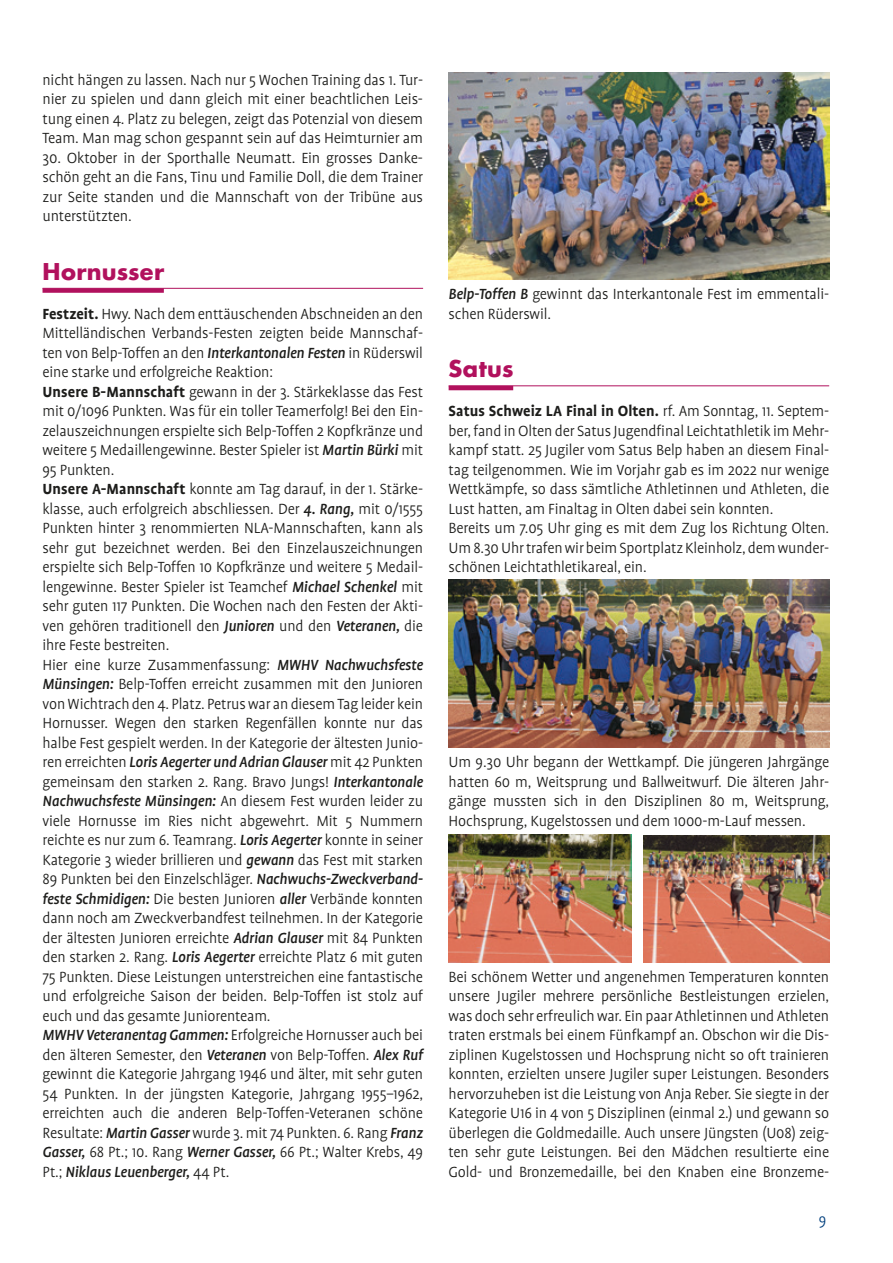
<style>
.page{position:relative;width:893px;height:1263px;background:#fff}
.page>*{position:absolute;margin:0;border:0;box-sizing:border-box;transform-origin:0 0}
.t1{font:700 22.5px "Futura";letter-spacing:.015em;color:#b1115d}
.t2{font:300 16.8px/19.5px "Profile";letter-spacing:-.01em;color:#1d1d1b;text-align:justify}
.t3{font:300 16.8px "Profile";color:#003f7d}
.s1{font-weight:700}
.s2{font-weight:500;font-style:italic}
</style>
<div class="page">
<div style="left:43px;top:288px;width:121px;height:5px;background:#b1115d"></div>
<hr style="left:43px;top:288px;width:380px;height:1px;background:#b1115d">
<hr style="left:449px;top:386px;width:64px;height:4px;background:#b1115d">
<hr style="left:449px;top:386px;width:380px;height:1px;background:#b1115d">
<img style="left:449px;top:580px;width:380px;height:168px">
<img style="left:449px;top:835px;width:182px;height:127px">
<img style="left:644px;top:836px;width:185px;height:126px">
<img style="left:449px;top:72px;width:380px;height:208px">
<p class="t2" style="left:43px;top:70px;width:382px">nicht hängen zu lassen. Nach nur 5 Wochen Training das 1. Tur&shy;nier zu spielen und dann gleich mit einer beachtlichen Leis&shy;tung einen 4. Platz zu belegen, zeigt das Potenzial von diesem Team. Man mag schon gespannt sein auf das Heimturnier am</p>
<p class="t2" style="left:43px;top:148px;width:382px">30. Oktober in der Sporthalle Neumatt. Ein grosses Danke&shy;schön geht an die Fans, Tinu und Familie Doll, die dem Trainer zur Seite standen und die Mannschaft von der Tribüne aus unterstützten.</p>
<h1 class="t1" style="left:43px;top:255px;width:123px">Hornusser</h1>
<p class="t2" style="left:43px;top:304px;width:382px;text-align:left"><span class="s1">Festzeit.</span> Hwy. Nach dem enttäuschenden Abschneiden an den Mittelländischen Verbands-Festen zeigten beide Mannschaf&shy;ten von Belp-Toffen an den <span class="s2">Interkantonalen Festen</span> in Rüderswil eine starke und erfolgreiche Reaktion:<br><span class="s1">Unsere B-Mannschaft</span> gewann in der 3. Stärkeklasse das Fest mit 0/1096 Punkten. Was für ein toller Teamerfolg! Bei den Ein&shy;zelauszeichnungen erspielte sich Belp-Toffen 2 Kopfkränze und weitere 5 Medaillengewinne. Bester Spieler ist <span class="s2">Martin Bürki</span> mit 95 Punkten.<br><span class="s1">Unsere A-Mannschaft</span> konnte am Tag darauf, in der 1. Stärke&shy;klasse, auch erfolgreich abschliessen. Der <span class="s2">4. Rang,</span> mit 0/1555<br>Punkten hinter 3 renommierten NLA-Mannschaften, kann als sehr gut bezeichnet werden. Bei den Einzelauszeichnungen erspielte sich Belp-Toffen 10 Kopfkränze und weitere 5 Medail&shy;lengewinne. Bester Spieler ist Teamchef <span class="s2">Michael Schenkel</span> mit sehr guten 117 Punkten. Die Wochen nach den Festen der Akti&shy;ven gehören traditionell den <span class="s2">Junioren</span> und den <span class="s2">Veteranen,</span> die ihre Feste bestreiten.<br>Hier eine kurze Zusammenfassung: <span class="s2">MWHV Nachwuchsfeste Münsingen:</span> Belp-Toffen erreicht zusammen mit den Junioren von Wichtrach den 4. Platz. Petrus war an diesem Tag leider kein Hornusser. Wegen den starken Regenfällen konnte nur das halbe Fest gespielt werden. In der Kategorie der ältesten Junio&shy;ren erreichten <span class="s2">Loris Aegerter und Adrian Glauser</span> mit 42 Punkten gemeinsam den starken 2. Rang. Bravo Jungs! <span class="s2">Interkantonale Nachwuchsfeste Münsingen:</span> An diesem Fest wurden leider zu viele Hornusse im Ries nicht abgewehrt. Mit 5 Nummern reichte es nur zum 6. Teamrang. <span class="s2">Loris Aegerter</span> konnte in seiner Kategorie 3 wieder brillieren und <span class="s2">gewann</span> das Fest mit starken 89 Punkten bei den Einzelschläger. <span class="s2">Nachwuchs-Zweckverband&shy;feste Schmidigen:</span> Die besten Junioren <span class="s2">aller</span> Verbände konnten dann noch am Zweckverbandfest teilnehmen. In der Kategorie der ältesten Junioren erreichte <span class="s2">Adrian Glauser</span> mit 84 Punkten den starken 2. Rang. <span class="s2">Loris Aegerter</span> erreichte Platz 6 mit guten 75 Punkten. Diese Leistungen unterstreichen eine fantastische und erfolgreiche Saison der beiden. Belp-Toffen ist stolz auf euch und das gesamte Juniorenteam.<br><span class="s2">MWHV Veteranentag Gammen:</span> Erfolgreiche Hornusser auch bei den älteren Semester, den <span class="s2">Veteranen</span> von Belp-Toffen. <span class="s2">Alex Ruf </span>gewinnt die Kategorie Jahrgang 1946 und älter, mit sehr guten 54 Punkten. In der jüngsten Kategorie, Jahrgang 1955–1962, erreichten auch die anderen Belp-Toffen-Veteranen schöne Resultate: <span class="s2">Martin Gasser</span> wurde 3. mit 74 Punkten. 6. Rang <span class="s2">Franz Gasser,</span> 68 Pt.; 10. Rang <span class="s2">Werner Gasser,</span> 66 Pt.; Walter Krebs, 49<br>Pt.; <span class="s2">Niklaus Leuenberger,</span> 44 Pt.</p>
<p class="t2" style="left:449px;top:284px;width:382px"><span class="s2">Belp-Toffen B</span> gewinnt das Interkantonale Fest im emmentali&shy;schen Rüderswil.</p>
<h1 class="t1" style="left:449px;top:353px;width:67px">Satus</h1>
<p class="t2" style="left:449px;top:401px;width:382px;text-align:left"><span class="s1">Satus Schweiz LA Final in Olten.</span> rf. Am Sonntag, 11. Septem&shy;ber, fand in Olten der Satus Jugendfinal Leichtathletik im Mehr&shy;kampf statt. 25 Jugiler vom Satus Belp haben an diesem Final&shy;tag teilgenommen. Wie im Vorjahr gab es im 2022 nur wenige Wettkämpfe, so dass sämtliche Athletinnen und Athleten, die Lust hatten, am Finaltag in Olten dabei sein konnten.<br>Bereits um 7.05 Uhr ging es mit dem Zug los Richtung Olten.<br>Um 8.30 Uhr trafen wir beim Sportplatz Kleinholz, dem wunder&shy;schönen Leichtathletikareal, ein.</p>
<p class="t2" style="left:449px;top:752px;width:382px">Um 9.30 Uhr begann der Wettkampf. Die jüngeren Jahrgänge hatten 60 m, Weitsprung und Ballweitwurf. Die älteren Jahr&shy;gänge mussten sich in den Disziplinen 80 m, Weitsprung, Hochsprung, Kugelstossen und dem 1000-m-Lauf messen.</p>
<p class="t2" style="left:449px;top:967px;width:382px">Bei schönem Wetter und angenehmen Temperaturen konnten unsere Jugiler mehrere persönliche Bestleistungen erzielen, was doch sehr erfreulich war. Ein paar Athletinnen und Athleten traten erstmals bei einem Fünfkampf an. Obschon wir die Dis&shy;ziplinen Kugelstossen und Hochsprung nicht so oft trainieren konnten, erzielten unsere Jugiler super Leistungen. Besonders hervorzuheben ist die Leistung von Anja Reber. Sie siegte in der Kategorie U16 in 4 von 5 Disziplinen (einmal 2.) und gewann so überlegen die Goldmedaille. Auch unsere Jüngsten (U08) zeig&shy;ten sehr gute Leistungen. Bei den Mädchen resultierte eine Gold- und Bronzemedaille, bei den Knaben eine Bronzeme-</p>
<p class="t3" style="left:819px;top:1211px;width:9px">9</p>
</div>
